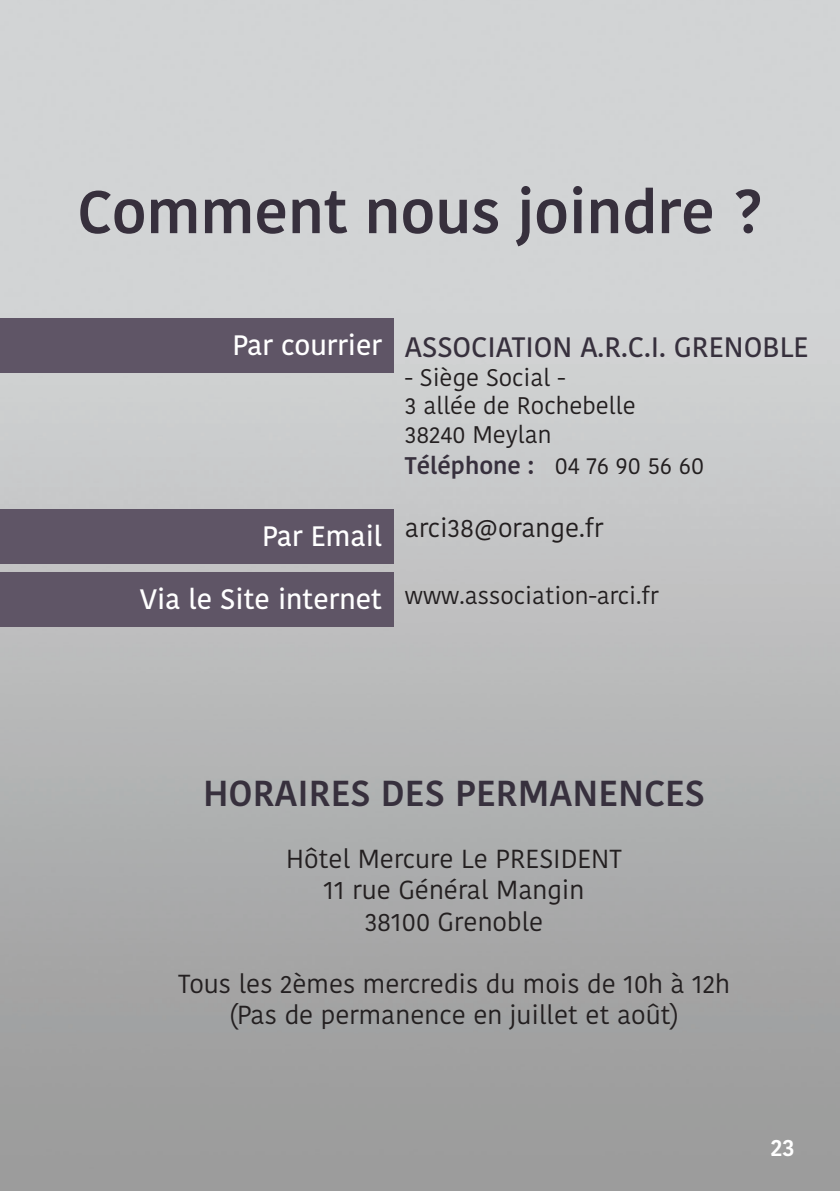
<style>
.page{position:relative;width:840px;height:1191px;background:#fff}
.page>*{position:absolute;margin:0;border:0;box-sizing:border-box;transform-origin:0 0}
.t1{font:600 60px "Kohinoor Bangla";color:#37303d}
.t2{font:600 36px "Kohinoor Bangla";color:#37303d}
.t3{font:500 28px "Kohinoor Bangla";color:#fff}
.t4{font:500 28px "Kohinoor Bangla";color:#37303d}
.t5{font:26px/31.2px "Kohinoor Bangla";color:#231f20;text-align:center}
.t6{font:24px/28.8px "Kohinoor Bangla";color:#231f20}
.t7{font:600 24px "Kohinoor Bangla";color:#37303d}
.t8{font:600 24px "Kohinoor Bangla";color:#fff}
.s1{font-weight:400;color:#231f20}
</style>
<div class="page">
<img style="left:0;top:0;width:839px;height:1191px">
<div style="left:0;top:318px;width:393px;height:55px;background:#5f5566"></div>
<div style="left:0;top:509px;width:393px;height:54px;background:#5f5566"></div>
<div style="left:0;top:572px;width:393px;height:54px;background:#5f5566"></div>
<h1 class="t1" style="left:77px;top:162px;width:686px">Comment nous joindre ?</h1>
<p class="t3" style="left:232px;top:323px;width:151px">Par courrier</p>
<p class="t3" style="left:262px;top:513px;width:121px">Par Email</p>
<p class="t3" style="left:140px;top:576px;width:244px">Via le Site internet</p>
<p class="t4" style="left:404px;top:324px;width:405px">ASSOCIATION A.R.C.I. GRENOBLE</p>
<p class="t6" style="left:404px;top:362px;width:232px">- Siège Social -<br>3 allée de Rochebelle<br>38240 Meylan</p>
<p class="t7" style="left:404px;top:446px;width:300px">Téléphone : <span class="s1">04 76 90 56 60</span></p>
<p class="t5" style="left:404px;top:511px;width:200px">arci38@orange.fr</p>
<p class="t6" style="left:404px;top:581px;width:255px">www.association-arci.fr</p>
<h2 class="t2" style="left:203px;top:763px;width:503px">HORAIRES DES PERMANENCES</h2>
<p class="t5" style="left:286px;top:843px;width:337px">Hôtel Mercure Le PRESIDENT<br>11 rue Général Mangin<br>38100 Grenoble</p>
<p class="t5" style="left:178px;top:967px;width:553px">Tous les 2èmes mercredis du mois de 10h à 12h (Pas de permanence en juillet et août)</p>
<p class="t8" style="left:770px;top:1127px;width:25px">23</p>
</div>
